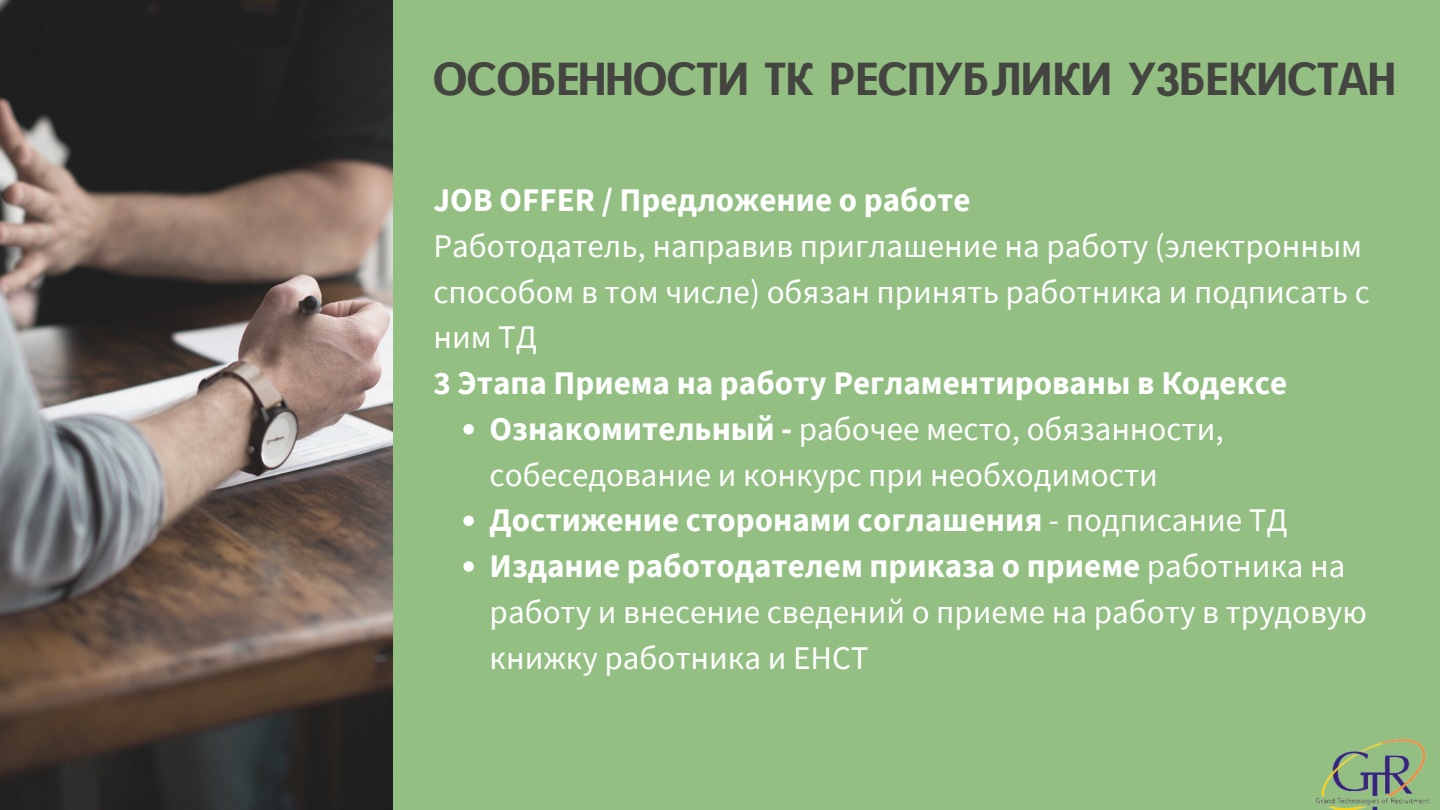
<style>
.page{position:relative;width:1440px;height:810px;background:#fff}
.page>*{position:absolute;margin:0;border:0;box-sizing:border-box;transform-origin:0 0}
.t1{font:44.9px "CAT Neuzeit";color:#444440}
.t2{font:33.1px/45.8px "Source Sans Pro";color:#fff}
.t3{font:700 33.1px "Source Sans Pro";color:#fff}
.s1{font-weight:700}
.s2{font-weight:400}
</style>
<div class="page">
<div style="left:394px;top:0;width:1046px;height:810px;background:#93bf83"></div>
<svg style="left:463px;top:424px;width:11px;height:11px"></svg>
<svg style="left:463px;top:516px;width:11px;height:10px"></svg>
<svg style="left:463px;top:561px;width:11px;height:11px"></svg>
<img style="left:0;top:0;width:392px;height:810px">
<img style="left:1315px;top:739px;width:114px;height:71px">
<p class="t1" style="left:433px;top:51px;width:964px">ОСОБЕННОСТИ ТК РЕСПУБЛИКИ УЗБЕКИСТАН</p>
<p class="t3" style="left:433px;top:178px;width:539px">JOB OFFER / Предложение о работе</p>
<p class="t2" style="left:433px;top:222px;width:938px">Работодатель, направив приглашение на работу (электронным способом в том числе) обязан принять работника и подписать с ним ТД</p>
<p class="t3" style="left:433px;top:361px;width:856px">3 Этапа Приема на работу Регламентированы в Кодексе</p>
<p class="t2" style="left:490px;top:405px;width:736px"><span class="s1">Ознакомительный -</span> рабочее место, обязанности, собеседование и конкурс при необходимости</p>
<p class="t3" style="left:490px;top:499px;width:799px">Достижение сторонами соглашения <span class="s2">- подписание ТД</span></p>
<p class="t2" style="left:490px;top:542px;width:879px"><span class="s1">Издание работодателем приказа о приеме</span> работника на работу и внесение сведений о приеме на работу в трудовую книжку работника и ЕНСТ</p>
</div>
